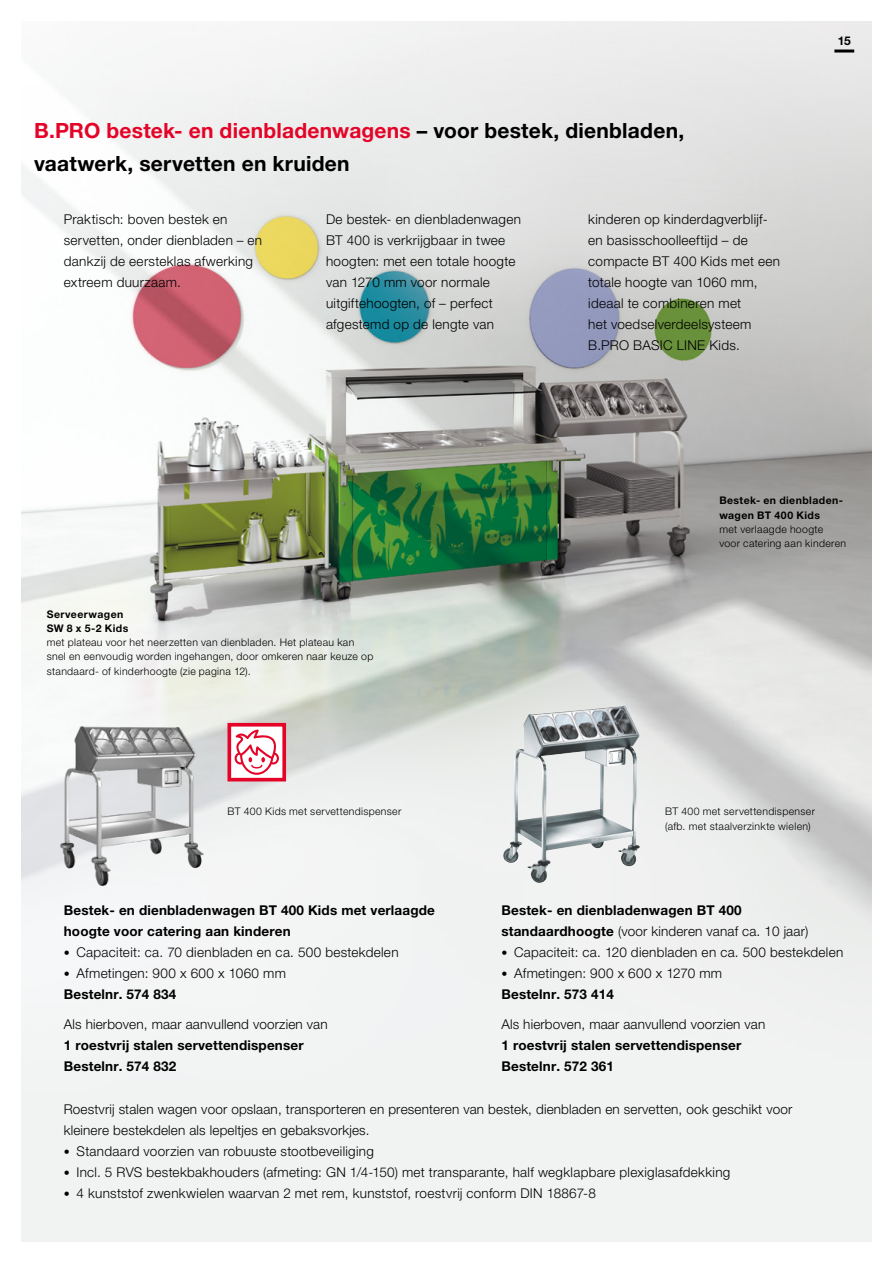
<style>
.page{position:relative;width:893px;height:1263px;background:#fff}
.page>*{position:absolute;margin:0;border:0;box-sizing:border-box;transform-origin:0 0}
.t1{font:700 21px/33px "Helvetica Neue LTW1 G";letter-spacing:.01em;color:#000}
.t2{font:300 13.5px/21px "Helvetica Neue LTW1 G";letter-spacing:.02em;color:#000}
.t3{font:700 13.5px/21px "Helvetica Neue LTW1 G";letter-spacing:.01em;color:#000}
.t4{font:700 12px "Helvetica Neue LTW1 G";color:#000}
.t5{font:300 10.5px/14.2px "Helvetica Neue LTW1 G";letter-spacing:.03em;color:#000}
.t6{font:700 10.5px/14.2px "Helvetica Neue LTW1 G";letter-spacing:.04em;color:#000}
.s1{color:#e40428}
.s2{font-size:12px}
.s3{font-weight:700}
.s4{font-weight:300}
</style>
<div class="page">
<img style="left:21px;top:21px;width:851px;height:1221px">
<div style="left:229px;top:725px;width:55px;height:55px;background:#fff"></div>
<svg style="left:255px;top:730px;width:24px;height:45px"></svg>
<div style="left:227px;top:723px;width:59px;height:58px;border:4px solid #e40428"></div>
<img style="left:503px;top:706px;width:137px;height:177px">
<img style="left:21px;top:706px;width:234px;height:252px">
<hr style="left:834px;top:50px;width:20px;height:3px;background:#000">
<h1 class="t1" style="left:34px;top:114px;width:652px"><span class="s1">B.PRO bestek- en dienbladenwagens</span> – voor bestek, dienbladen, vaatwerk, servetten en kruiden</h1>
<p class="t2" style="left:64px;top:209px;width:200px">Praktisch: boven bestek en servetten, onder dienbladen – en dankzij de eersteklas afwerking extreem duurzaam.</p>
<p class="t2" style="left:326px;top:209px;width:196px">De bestek- en dienbladenwagen<br>BT 400 is verkrijgbaar in twee hoogten: met een totale hoogte van 1270 mm voor normale uitgiftehoogten, of – perfect afgestemd op de lengte van</p>
<p class="t2" style="left:588px;top:209px;width:193px">kinderen op kinderdagverblijf&shy;en basisschoolleeftijd – de compacte BT 400 Kids met een totale hoogte van 1060 mm, ideaal te combineren met<br>het voedselverdeelsysteem<br>B.PRO BASIC LINE Kids.</p>
<p class="t4" style="left:838px;top:33px;width:15px">15</p>
<p class="t6" style="left:47px;top:607px;width:83px">Serveerwagen<br>SW 8 x 5-2 Kids</p>
<p class="t5" style="left:47px;top:635px;width:328px">met plateau voor het neerzetten van dienbladen. Het plateau kan snel en eenvoudig worden ingehangen, door omkeren naar keuze op standaard- of kinderhoogte (zie pagina 12).</p>
<p class="t5" style="left:227px;top:804px;width:175px">BT 400 Kids met servettendispenser</p>
<p class="t3" style="left:64px;top:900px;width:373px">Bestek- en dienbladenwagen BT 400 Kids met verlaagde hoogte voor catering aan kinderen</p>
<p class="t2" style="left:64px;top:942px;width:336px"><span class="s2">•</span> Capaciteit: ca. 70 dienbladen en ca. 500 bestekdelen</p>
<p class="t2" style="left:64px;top:963px;width:224px"><span class="s2">•</span> Afmetingen: 900 x 600 x 1060 mm<br><span class="s3">Bestelnr. 574 834</span></p>
<p class="t2" style="left:64px;top:1013px;width:265px">Als hierboven, maar aanvullend voorzien van</p>
<p class="t3" style="left:64px;top:1034px;width:241px">1 roestvrij stalen servettendispenser<br>Bestelnr. 574 832</p>
<p class="t6" style="left:719px;top:493px;width:125px">Bestek- en dienbladen&shy;wagen BT 400 Kids</p>
<p class="t5" style="left:719px;top:522px;width:128px">met verlaagde hoogte voor catering aan kinderen</p>
<p class="t5" style="left:665px;top:804px;width:151px">BT 400 met servettendispenser (afb. met staalverzinkte wielen)</p>
<p class="t3" style="left:501px;top:900px;width:308px">Bestek- en dienbladenwagen BT 400 standaardhoogte <span class="s4">(voor kinderen vanaf ca. 10 jaar)</span></p>
<p class="t2" style="left:501px;top:942px;width:343px"><span class="s2">•</span> Capaciteit: ca. 120 dienbladen en ca. 500 bestekdelen</p>
<p class="t2" style="left:501px;top:963px;width:222px"><span class="s2">•</span> Afmetingen: 900 x 600 x 1270 mm<br><span class="s3">Bestelnr. 573 414</span></p>
<p class="t2" style="left:501px;top:1013px;width:265px">Als hierboven, maar aanvullend voorzien van</p>
<p class="t3" style="left:501px;top:1034px;width:241px">1 roestvrij stalen servettendispenser<br>Bestelnr. 572 361</p>
<p class="t2" style="left:64px;top:1099px;width:730px">Roestvrij stalen wagen voor opslaan, transporteren en presenteren van bestek, dienbladen en servetten, ook geschikt voor kleinere bestekdelen als lepeltjes en gebaksvorkjes.</p>
<p class="t2" style="left:64px;top:1141px;width:312px"><span class="s2">•</span> Standaard voorzien van robuuste stootbeveiliging</p>
<p class="t2" style="left:64px;top:1162px;width:668px"><span class="s2">•</span> Incl. 5 RVS bestekbakhouders (afmeting: GN 1/4-150) met transparante, half wegklapbare plexiglasafdekking</p>
<p class="t2" style="left:64px;top:1183px;width:534px"><span class="s2">•</span> 4 kunststof zwenkwielen waarvan 2 met rem, kunststof, roestvrij conform DIN 18867-8</p>
</div>
